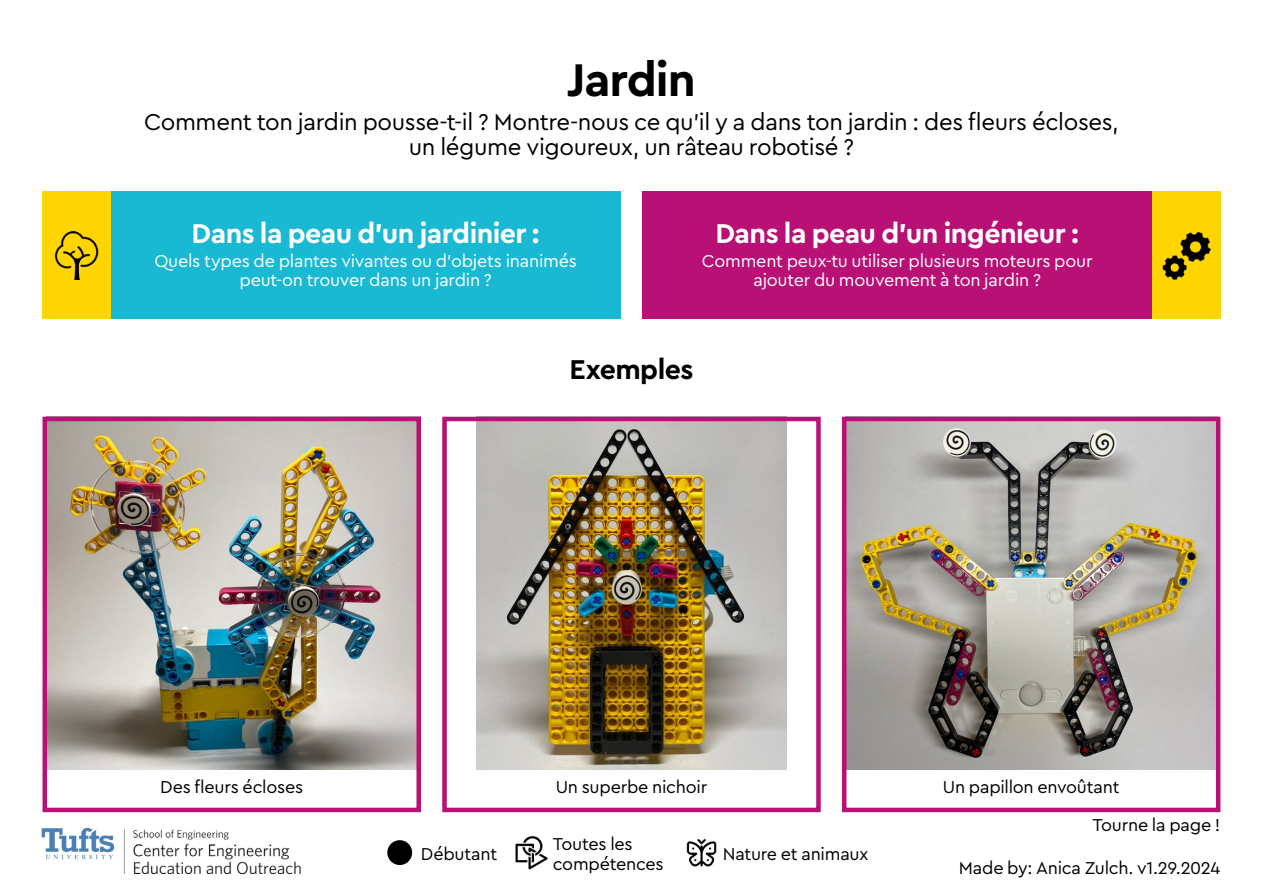
<style>
.page{position:relative;width:1263px;height:893px;background:#fff}
.page>*{position:absolute;margin:0;border:0;box-sizing:border-box;transform-origin:0 0}
.t1{font:700 48px "Cera Pro";letter-spacing:-.025em;color:#000}
.t2{font:700 28.5px "Cera Pro";letter-spacing:-.02em;color:#fff}
.t3{font:700 28.5px "Cera Pro";letter-spacing:-.02em;color:#000}
.t4{font:24px/25.5px "Cera Pro";letter-spacing:-.015em;color:#000;text-align:center}
.t5{font:18px/19.5px "Cera Pro";letter-spacing:-.015em;color:#fff;text-align:center}
.t6{font:18px/19.5px "Cera Pro";letter-spacing:-.015em;color:#000}
</style>
<div class="page">
<div style="left:111px;top:191px;width:510px;height:128px;background:#19b8d3"></div>
<img style="left:48px;top:422px;width:368px;height:348px">
<div style="left:43px;top:417px;width:378px;height:395px;border:4px solid #b91075"></div>
<img style="left:476px;top:422px;width:311px;height:348px">
<div style="left:442px;top:417px;width:379px;height:395px;border:4px solid #b91075"></div>
<img style="left:847px;top:422px;width:368px;height:348px">
<div style="left:842px;top:417px;width:378px;height:395px;border:4px solid #b91075"></div>
<div style="left:642px;top:191px;width:510px;height:128px;background:#b91075"></div>
<div style="left:43px;top:191px;width:68px;height:128px;background:#ffd500"></div>
<img style="left:54px;top:231px;width:45px;height:48px">
<div style="left:1152px;top:191px;width:68px;height:128px;background:#ffd500"></div>
<img style="left:1162px;top:231px;width:48px;height:48px">
<img style="left:41px;top:829px;width:260px;height:45px">
<div style="left:387px;top:840px;width:25px;height:25px;background:#000;border-radius:50%"></div>
<img style="left:515px;top:836px;width:33px;height:34px">
<img style="left:686px;top:838px;width:31px;height:29px">
<h1 class="t1" style="left:567px;top:48px;width:130px">Jardin</h1>
<h3 class="t4" style="left:144px;top:108px;width:976px">Comment ton jardin pousse-t-il ? Montre-nous ce qu’il y a dans ton jardin : des fleurs écloses, un légume vigoureux, un râteau robotisé ?</h3>
<h2 class="t2" style="left:192px;top:214px;width:350px">Dans la peau d’un jardinier :</h2>
<p class="t5" style="left:154px;top:250px;width:424px">Quels types de plantes vivantes ou d’objets inanimés peut-on trouver dans un jardin ?</p>
<h2 class="t2" style="left:715px;top:214px;width:365px">Dans la peau d’un ingénieur :</h2>
<p class="t5" style="left:702px;top:250px;width:392px">Comment peux-tu utiliser plusieurs moteurs pour ajouter du mouvement à ton jardin ?</p>
<h2 class="t3" style="left:570px;top:351px;width:125px">Exemples</h2>
<p class="t6" style="left:160px;top:776px;width:144px">Des fleurs écloses</p>
<p class="t6" style="left:556px;top:776px;width:153px">Un superbe nichoir</p>
<p class="t6" style="left:943px;top:776px;width:178px">Un papillon envoûtant</p>
<p class="t6" style="left:421px;top:843px;width:78px">Débutant</p>
<p class="t6" style="left:553px;top:833px;width:112px">Toutes les compétences</p>
<p class="t6" style="left:723px;top:843px;width:147px">Nature et animaux</p>
<p class="t6" style="left:1092px;top:814px;width:130px">Tourne la page !</p>
<p class="t6" style="left:959px;top:857px;width:263px">Made by: Anica Zulch. v1.29.2024</p>
</div>
